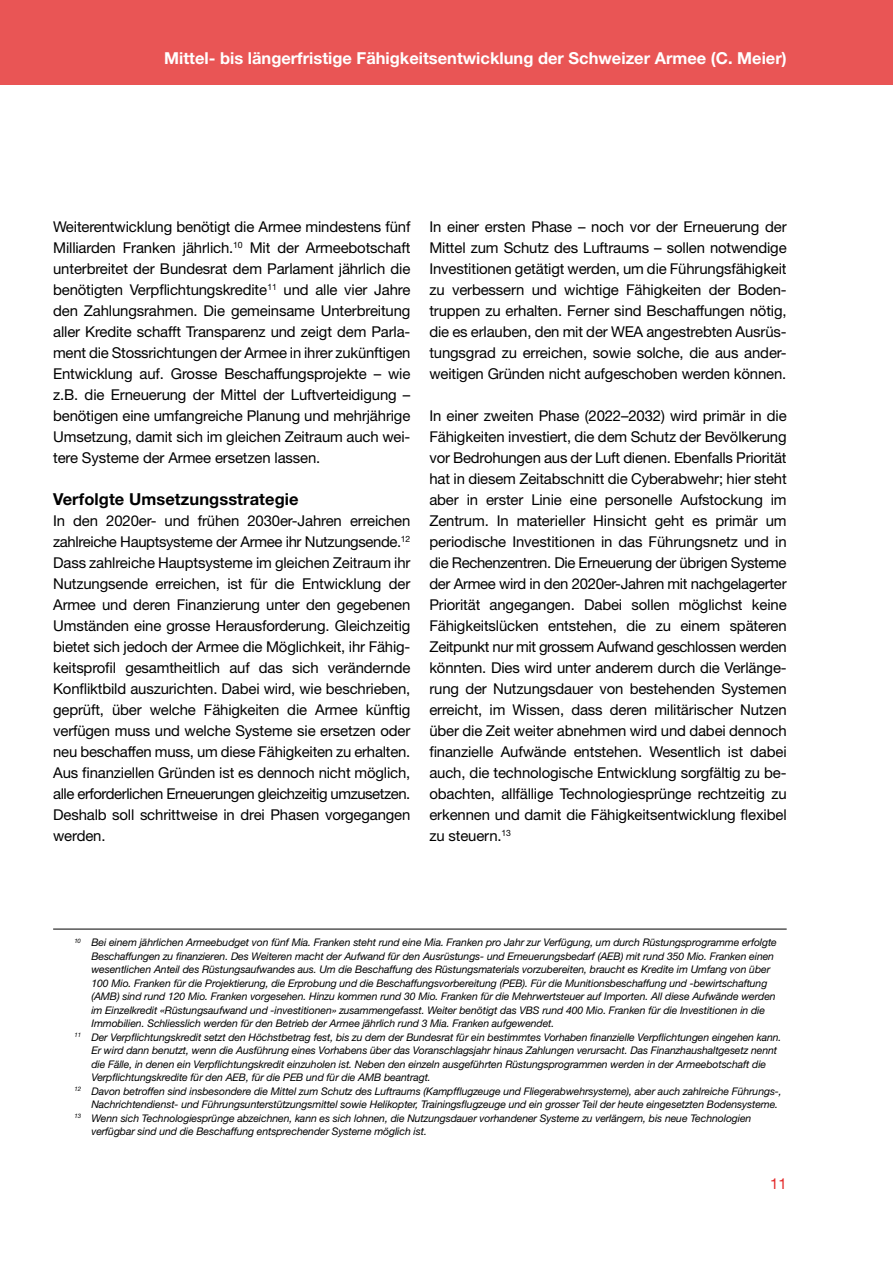
<style>
.page{position:relative;width:893px;height:1263px;background:#fff}
.page>*{position:absolute;margin:0;border:0;box-sizing:border-box;transform-origin:0 0}
.t1{font:700 16.5px "Helvetica Neue LT Std";color:#fff}
.t2{font:700 16.5px "Helvetica Neue LT Std";letter-spacing:.005em;color:#000}
.t3{font:15px "Helvetica Neue LT Std";color:#e42b2b}
.t4{font:14.85px/21px "Helvetica Neue LT Std";letter-spacing:-.01em;color:#000;text-align:justify}
.t5{font:italic 10.5px "Helvetica Neue LT Std";letter-spacing:-.01em;color:#000}
</style>
<div class="page">
<div style="left:0;top:0;width:893px;height:85px;background:#e95555"></div>
<hr style="left:53px;top:929px;width:734px;height:1px;background:#000">
<p class="t1" style="left:164px;top:48px;width:624px">Mittel- bis längerfristige Fähigkeitsentwicklung der Schweizer Armee (C. Meier)</p>
<p class="t1" style="left:769px;top:48px;width:19px">xx</p>
<p class="t4" style="left:53px;top:216px;width:359px">Weiterentwicklung benötigt die Armee mindestens fünf Milliarden Franken jährlich.<sup>10</sup> Mit der Armeebotschaft unterbreitet der Bundesrat dem Parlament jährlich die benötigten Verpflichtungskredite<sup>11</sup> und alle vier Jahre den Zahlungsrahmen. Die gemeinsame Unterbreitung aller Kredite schafft Transparenz und zeigt dem Parla&shy;ment die Stossrichtungen der Armee in ihrer zukünftigen Entwicklung auf. Grosse Beschaffungsprojekte – wie z.B. die Erneuerung der Mittel der Luftverteidigung – benötigen eine umfangreiche Planung und mehrjährige Umsetzung, damit sich im gleichen Zeitraum auch wei&shy;tere Systeme der Armee ersetzen lassen.</p>
<p class="t2" style="left:53px;top:489px;width:247px">Verfolgte Umsetzungsstrategie</p>
<p class="t4" style="left:53px;top:510px;width:359px">In den 2020er- und frühen 2030er-Jahren erreichen zahlreiche Hauptsysteme der Armee ihr Nutzungsende.<sup>12<br></sup>Dass zahlreiche Hauptsysteme im gleichen Zeitraum ihr Nutzungsende erreichen, ist für die Entwicklung der Armee und deren Finanzierung unter den gegebenen Umständen eine grosse Herausforderung. Gleichzeitig bietet sich jedoch der Armee die Möglichkeit, ihr Fähig&shy;keitsprofil gesamtheitlich auf das sich verändernde Konfliktbild auszurichten. Dabei wird, wie beschrieben, geprüft, über welche Fähigkeiten die Armee künftig verfügen muss und welche Systeme sie ersetzen oder neu beschaffen muss, um diese Fähigkeiten zu erhalten.<br>Aus finanziellen Gründen ist es dennoch nicht möglich, alle erforderlichen Erneuerungen gleichzeitig umzusetzen.<br>Deshalb soll schrittweise in drei Phasen vorgegangen werden.</p>
<p class="t4" style="left:429px;top:216px;width:359px">In einer ersten Phase – noch vor der Erneuerung der Mittel zum Schutz des Luftraums – sollen notwendige Investitionen getätigt werden, um die Führungsfähigkeit zu verbessern und wichtige Fähigkeiten der Boden&shy;truppen zu erhalten. Ferner sind Beschaffungen nötig, die es erlauben, den mit der WEA angestrebten Ausrüs&shy;tungsgrad zu erreichen, sowie solche, die aus ander&shy;weitigen Gründen nicht aufgeschoben werden können.</p>
<p class="t4" style="left:429px;top:405px;width:359px">In einer zweiten Phase (2022–2032) wird primär in die Fähigkeiten investiert, die dem Schutz der Bevölkerung vor Bedrohungen aus der Luft dienen. Ebenfalls Priorität hat in diesem Zeitabschnitt die Cyberabwehr; hier steht aber in erster Linie eine personelle Aufstockung im Zentrum. In materieller Hinsicht geht es primär um periodische Investitionen in das Führungsnetz und in die Rechenzentren. Die Erneuerung der übrigen Systeme der Armee wird in den 2020er-Jahren mit nachgelagerter Priorität angegangen. Dabei sollen möglichst keine Fähigkeitslücken entstehen, die zu einem späteren Zeitpunkt nur mit grossem Aufwand geschlossen werden könnten. Dies wird unter anderem durch die Verlänge&shy;rung der Nutzungsdauer von bestehenden Systemen erreicht, im Wissen, dass deren militärischer Nutzen über die Zeit weiter abnehmen wird und dabei dennoch finanzielle Aufwände entstehen. Wesentlich ist dabei auch, die technologische Entwicklung sorgfältig zu be&shy;obachten, allfällige Technologiesprünge rechtzeitig zu erkennen und damit die Fähigkeitsentwicklung flexibel zu steuern.<sup>13</sup></p>
<p class="t5" style="left:74px;top:936px;width:704px"><sup>10</sup> Bei einem jährlichen Armeebudget von fünf Mia. Franken steht rund eine Mia. Franken pro Jahr zur Verfügung, um durch Rüstungsprogramme erfolgte</p>
<p class="t5" style="left:91px;top:950px;width:684px">Beschaffungen zu finanzieren. Des Weiteren macht der Aufwand für den Ausrüstungs- und Erneuerungsbedarf (AEB) mit rund 350 Mio. Franken einen</p>
<p class="t5" style="left:91px;top:963px;width:680px">wesentlichen Anteil des Rüstungsaufwandes aus. Um die Beschaffung des Rüstungsmaterials vorzubereiten, braucht es Kredite im Umfang von über</p>
<p class="t5" style="left:91px;top:977px;width:677px">100 Mio. Franken für die Projektierung, die Erprobung und die Beschaffungsvorbereitung (PEB). Für die Munitionsbeschaffung und -bewirtschaftung</p>
<p class="t5" style="left:91px;top:990px;width:686px">(AMB) sind rund 120 Mio. Franken vorgesehen. Hinzu kommen rund 30 Mio. Franken für die Mehrwertsteuer auf Importen. All diese Aufwände werden</p>
<p class="t5" style="left:91px;top:1004px;width:675px">im Einzelkredit «Rüstungsaufwand und -investitionen» zusammengefasst. Weiter benötigt das VBS rund 400 Mio. Franken für die Investitionen in die</p>
<p class="t5" style="left:91px;top:1017px;width:464px">Immobilien. Schliesslich werden für den Betrieb der Armee jährlich rund 3 Mia. Franken aufgewendet.</p>
<p class="t5" style="left:74px;top:1031px;width:709px"><sup>11</sup> Der Verpflichtungskredit setzt den Höchstbetrag fest, bis zu dem der Bundesrat für ein bestimmtes Vorhaben finanzielle Verpflichtungen eingehen kann.</p>
<p class="t5" style="left:91px;top:1044px;width:687px">Er wird dann benutzt, wenn die Ausführung eines Vorhabens über das Voranschlagsjahr hinaus Zahlungen verursacht. Das Finanzhaushaltgesetz nennt</p>
<p class="t5" style="left:91px;top:1058px;width:676px">die Fälle, in denen ein Verpflichtungskredit einzuholen ist. Neben den einzeln ausgeführten Rüstungsprogrammen werden in der Armeebotschaft die</p>
<p class="t5" style="left:91px;top:1071px;width:341px">Verpflichtungskredite für den AEB, für die PEB und für die AMB beantragt.</p>
<p class="t5" style="left:74px;top:1085px;width:709px"><sup>12</sup> Davon betroffen sind insbesondere die Mittel zum Schutz des Luftraums (Kampfflugzeuge und Fliegerabwehrsysteme), aber auch zahlreiche Führungs-,</p>
<p class="t5" style="left:91px;top:1098px;width:688px">Nachrichtendienst- und Führungsunterstützungsmittel sowie Helikopter, Trainingsflugzeuge und ein grosser Teil der heute eingesetzten Bodensysteme.</p>
<p class="t5" style="left:74px;top:1112px;width:678px"><sup>13</sup> Wenn sich Technologiesprünge abzeichnen, kann es sich lohnen, die Nutzungsdauer vorhandener Systeme zu verlängern, bis neue Technologien</p>
<p class="t5" style="left:91px;top:1125px;width:337px">verfügbar sind und die Beschaffung entsprechender Systeme möglich ist.</p>
<p class="t3" style="left:770px;top:1174px;width:18px">11</p>
</div>
